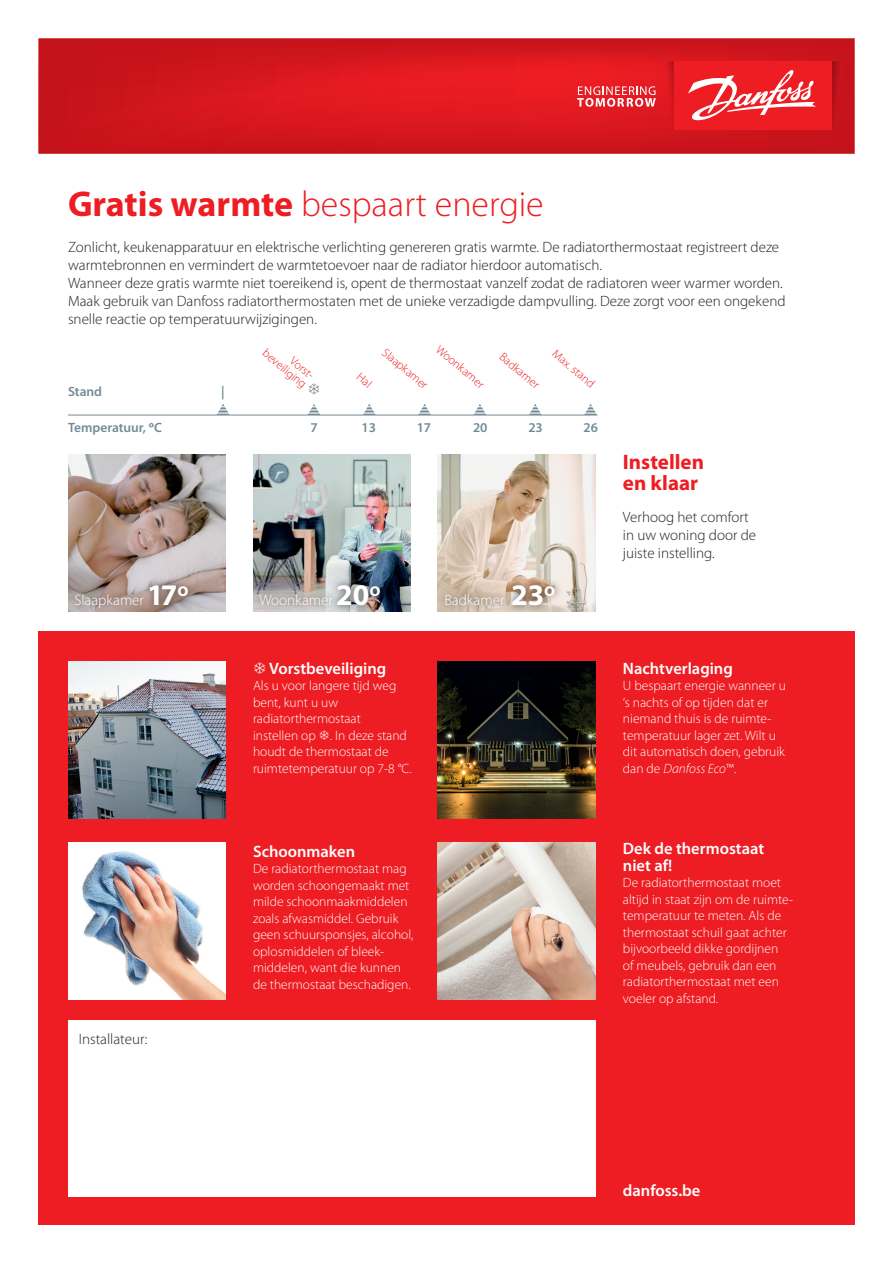
<style>
.page{position:relative;width:893px;height:1263px;background:#fff}
.page>*{position:absolute;margin:0;border:0;box-sizing:border-box;transform-origin:0 0}
.t1{font:300 36px "Myriad Pro";color:#ee1d23}
.t2{font:700 21px/21px "Myriad Pro";color:#ee1d23}
.t3{font:600 16.5px/16.5px "Myriad Pro";color:#fff}
.t4{font:300 15px/18px "Myriad Pro";color:#231f20}
.t5{font:300 15px "Myriad Pro";color:#fff}
.t6{font:300 13.5px/16.5px "Myriad Pro";color:#fff}
.t7{font:600 13.5px "Myriad Pro";color:#738a95}
.t8{font:300 12px/12px "Myriad Pro";color:#ee1d23;text-align:right}
.s1{font-weight:700}
.s2{font-weight:700;font-size:30px}
.s3{font-weight:600;font-size:30px}
.s4{font-style:italic}
</style>
<div class="page">
<div style="left:38px;top:631px;width:817px;height:594px;background:#ee1d23"></div>
<img style="left:68px;top:661px;width:157px;height:158px">
<img style="left:438px;top:842px;width:157px;height:157px">
<img style="left:438px;top:661px;width:157px;height:158px">
<img style="left:68px;top:842px;width:157px;height:157px">
<hr style="left:68px;top:415px;width:529px;height:1px;background:#738a95">
<svg style="left:309px;top:383px;width:10px;height:12px"></svg>
<svg style="left:308px;top:404px;width:12px;height:11px"></svg>
<svg style="left:217px;top:404px;width:12px;height:11px"></svg>
<svg style="left:363px;top:404px;width:13px;height:11px"></svg>
<svg style="left:584px;top:404px;width:13px;height:11px"></svg>
<svg style="left:529px;top:404px;width:13px;height:11px"></svg>
<svg style="left:473px;top:404px;width:13px;height:11px"></svg>
<svg style="left:418px;top:404px;width:13px;height:11px"></svg>
<hr style="left:214px;top:406px;width:397px;height:1px;background:#fff">
<hr style="left:214px;top:412px;width:397px;height:2px;background:#fff">
<hr style="left:214px;top:409px;width:397px;height:1px;background:#fff">
<img style="left:68px;top:454px;width:157px;height:158px">
<img style="left:253px;top:454px;width:157px;height:158px">
<img style="left:438px;top:454px;width:157px;height:158px">
<div style="left:68px;top:1021px;width:527px;height:176px;background:#fff"></div>
<svg style="left:38px;top:38px;width:817px;height:116px"></svg>
<svg style="left:832px;top:61px;width:12px;height:69px"></svg>
<div style="left:674px;top:61px;width:158px;height:69px;background:#ee1d23"></div>
<svg style="left:577px;top:61px;width:97px;height:69px"></svg>
<svg style="left:688px;top:70px;width:128px;height:51px"></svg>
<div style="left:68px;top:577px;width:128px;height:38px;background:#231f20;opacity:.75"></div>
<div style="left:252px;top:577px;width:135px;height:36px;background:#231f20;opacity:.75"></div>
<div style="left:437px;top:577px;width:126px;height:36px;background:#231f20;opacity:.75"></div>
<h1 class="t1" style="left:68px;top:184px;width:477px"><span class="s1">Gratis warmte</span> bespaart energie</h1>
<p class="t4" style="left:68px;top:238px;width:719px">Zonlicht, keukenapparatuur en elektrische verlichting genereren gratis warmte. De radiatorthermostaat registreert deze warmtebronnen en vermindert de warmtetoevoer naar de radiator hierdoor automatisch.<br>Wanneer deze gratis warmte niet toereikend is, opent de thermostaat vanzelf zodat de radiatoren weer warmer worden.<br>Maak gebruik van Danfoss radiatorthermostaten met de unieke verzadigde dampvulling. Deze zorgt voor een ongekend snelle reactie op temperatuurwijzigingen.</p>
<p class="t8" style="left:276px;top:338px;width:57px;rotate:40deg">Vorst&shy;beveiliging</p>
<p class="t8" style="left:388px;top:346px;width:57px;rotate:40deg">Slaapkamer</p>
<p class="t8" style="left:442px;top:343px;width:60px;rotate:40deg">Woonkamer</p>
<p class="t8" style="left:505px;top:351px;width:50px;rotate:40deg">Badkamer</p>
<p class="t8" style="left:558px;top:348px;width:53px;rotate:40deg">Max. stand</p>
<p class="t7" style="left:221px;top:384px;width:5px">|</p>
<p class="t7" style="left:68px;top:384px;width:36px">Stand</p>
<p class="t7" style="left:68px;top:420px;width:96px">Temperatuur, <span class="s1">º</span>C</p>
<p class="t7" style="left:310px;top:420px;width:9px">7</p>
<p class="t7" style="left:361px;top:420px;width:16px">13</p>
<p class="t7" style="left:417px;top:420px;width:16px">17</p>
<p class="t7" style="left:473px;top:420px;width:16px">20</p>
<p class="t7" style="left:528px;top:420px;width:16px">23</p>
<p class="t7" style="left:584px;top:420px;width:16px">26</p>
<p class="t5" style="left:74px;top:592px;width:116px">Slaapkamer <span class="s2">17</span><span class="s3">º</span></p>
<p class="t5" style="left:259px;top:592px;width:123px">Woonkamer <span class="s2">20</span><span class="s3">º</span></p>
<p class="t5" style="left:444px;top:592px;width:113px">Badkamer <span class="s2">23</span><span class="s3">º</span></p>
<p class="t3" style="left:269px;top:660px;width:119px">Vorstbeveiliging</p>
<p class="t6" style="left:253px;top:678px;width:160px">Als u voor langere tijd weg bent, kunt u uw radiatorthermostaat<br>instellen op . In deze stand houdt de thermostaat de ruimtetemperatuur op 7-8 °C.</p>
<h2 class="t2" style="left:623px;top:451px;width:83px">Instellen en klaar</h2>
<p class="t4" style="left:623px;top:508px;width:135px">Verhoog het comfort in uw woning door de juiste instelling.</p>
<p class="t3" style="left:623px;top:660px;width:111px">Nachtverlaging</p>
<p class="t6" style="left:623px;top:678px;width:164px">U bespaart energie wanneer u ‘s nachts of op tijden dat er niemand thuis is de ruimte&shy;temperatuur lager zet. Wilt u dit automatisch doen, gebruik dan de <span class="s4">Danfoss Eco</span>™.</p>
<p class="t4" style="left:79px;top:1030px;width:70px">Installateur:</p>
<p class="t3" style="left:253px;top:843px;width:104px">Schoonmaken</p>
<p class="t6" style="left:253px;top:861px;width:162px">De radiatorthermostaat mag worden schoongemaakt met milde schoonmaakmiddelen zoals afwasmiddel. Gebruik geen schuursponsjes, alcohol, oplosmiddelen of bleek&shy;middelen, want die kunnen de thermostaat beschadigen.</p>
<p class="t3" style="left:623px;top:841px;width:143px">Dek de thermostaat niet af!</p>
<p class="t6" style="left:623px;top:875px;width:171px">De radiatorthermostaat moet altijd in staat zijn om de ruimte&shy;temperatuur te meten. Als de thermostaat schuil gaat achter bijvoorbeeld dikke gordijnen<br>of meubels, gebruik dan een radiatorthermostaat met een voeler op afstand.</p>
<p class="t3" style="left:623px;top:1182px;width:79px">danfoss.be</p>
</div>
